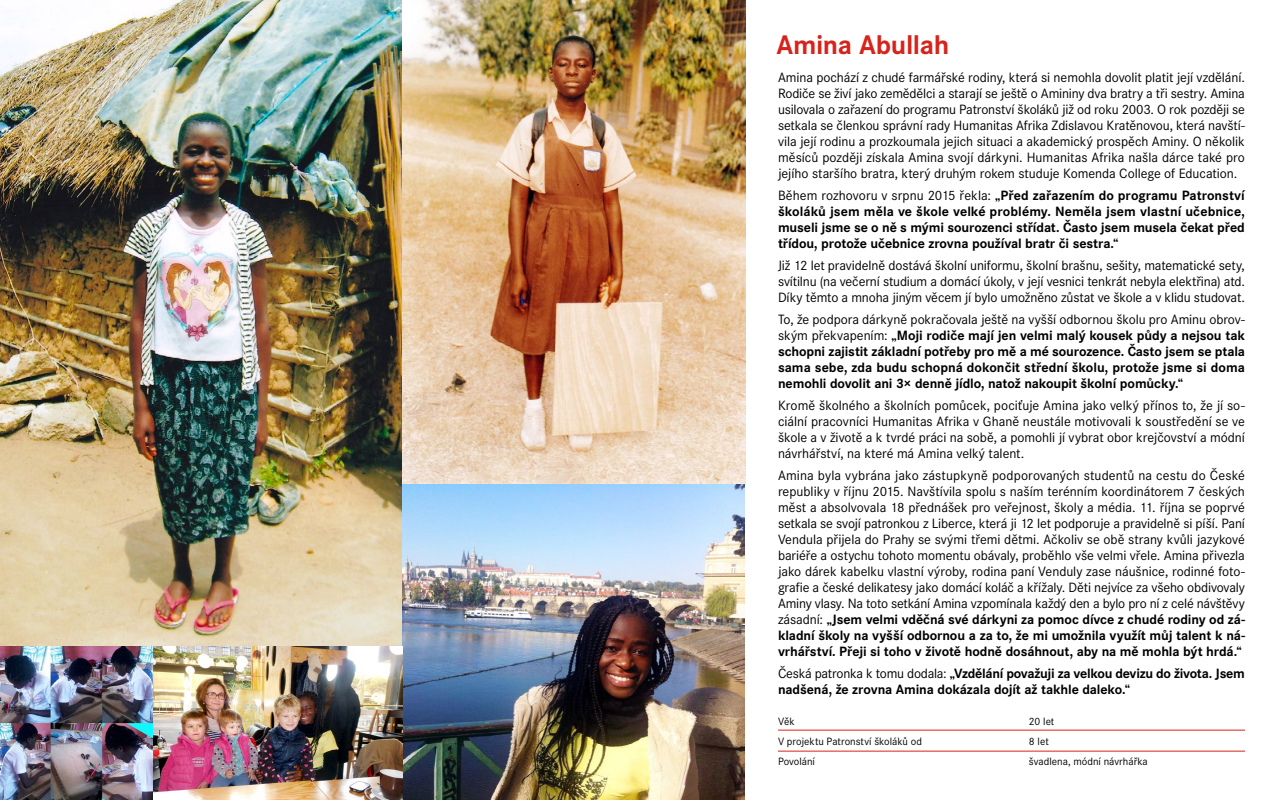
<style>
.page{position:relative;width:1280px;height:800px;background:#fff}
.page>*{position:absolute;margin:0;border:0;box-sizing:border-box;transform-origin:0 0}
.t1{font:700 28px "Corporate STOT";letter-spacing:-.015em;color:#d6241c}
.t2{font:14px/16px "Corporate STOT";letter-spacing:-.01em;color:#000;text-align:justify}
.t3{font:700 14px/16px "Corporate STOT";letter-spacing:-.01em;color:#000;text-align:justify}
.t4{font:11px "Corporate STOT";color:#000}
.s1{font-weight:400}
.s2{font-weight:700}
</style>
<div class="page">
<img style="left:0;top:0;width:402px;height:646px">
<img style="left:402px;top:0;width:343px;height:800px">
<hr style="left:778px;top:730px;width:467px;height:1px;background:#d6241c">
<hr style="left:778px;top:751px;width:467px;height:1px;background:#d6241c">
<img style="left:0;top:646px;width:402px;height:154px">
<h1 class="t1" style="left:776px;top:28px;width:174px">Amina Abullah</h1>
<p class="t2" style="left:778px;top:70px;width:469px">Amina pochází z chudé farmářské rodiny, která si nemohla dovolit platit její vzdělání.<br>Rodiče se živí jako zemědělci a starají se ještě o Amininy dva bratry a tři sestry. Amina usilovala o zařazení do programu Patronství školáků již od roku 2003. O rok později se setkala se členkou správní rady Humanitas Afrika Zdislavou Kratěnovou, která navští&shy;vila její rodinu a prozkoumala jejich situaci a akademický prospěch Aminy. O několik měsíců později získala Amina svojí dárkyni. Humanitas Afrika našla dárce také pro jejího staršího bratra, který druhým rokem studuje Komenda College of Education.</p>
<p class="t3" style="left:778px;top:188px;width:468px"><span class="s1">Během rozhovoru v srpnu 2015 řekla:</span> „Před zařazením do programu Patronství školáků jsem měla ve škole velké problémy. Neměla jsem vlastní učebnice, museli jsme se o ně s mými sourozenci střídat. Často jsem musela čekat před třídou, protože učebnice zrovna používal bratr či sestra.“</p>
<p class="t2" style="left:778px;top:258px;width:468px">Již 12 let pravidelně dostává školní uniformu, školní brašnu, sešity, matematické sety, svítilnu (na večerní studium a domácí úkoly, v její vesnici tenkrát nebyla elektřina) atd.<br>Díky těmto a mnoha jiným věcem jí bylo umožněno zůstat ve škole a v klidu studovat.</p>
<p class="t3" style="left:778px;top:312px;width:468px"><span class="s1">To, že podpora dárkyně pokračovala ještě na vyšší odbornou školu pro Aminu obrov&shy;ským překvapením:</span> „Moji rodiče mají jen velmi malý kousek půdy a nejsou tak schopni zajistit základní potřeby pro mě a mé sourozence. Často jsem se ptala sama sebe, zda budu schopná dokončit střední školu, protože jsme si doma nemohli dovolit ani 3× denně jídlo, natož nakoupit školní pomůcky.“</p>
<p class="t2" style="left:778px;top:398px;width:469px">Kromě školného a školních pomůcek, pociťuje Amina jako velký přínos to, že jí so&shy;ciální pracovníci Humanitas Afrika v Ghaně neustále motivovali k soustředění se ve škole a v životě a k tvrdé práci na sobě, a pomohli jí vybrat obor krejčovství a módní návrhářství, na které má Amina velký talent.</p>
<p class="t2" style="left:778px;top:468px;width:469px">Amina byla vybrána jako zástupkyně podporovaných studentů na cestu do České republiky v říjnu 2015. Navštívila spolu s naším terénním koordinátorem 7 českých měst a absolvovala 18 přednášek pro veřejnost, školy a média. 11. října se poprvé setkala se svojí patronkou z Liberce, která ji 12 let podporuje a pravidelně si píší. Paní Vendula přijela do Prahy se svými třemi dětmi. Ačkoliv se obě strany kvůli jazykové bariéře a ostychu tohoto momentu obávaly, proběhlo vše velmi vřele. Amina přivezla jako dárek kabelku vlastní výroby, rodina paní Venduly zase náušnice, rodinné foto&shy;grafie a české delikatesy jako domácí koláč a křížaly. Děti nejvíce za všeho obdivovaly Aminy vlasy. Na toto setkání Amina vzpomínala každý den a bylo pro ní z celé návštěvy zásadní: <span class="s2">„Jsem velmi vděčná své dárkyni za pomoc dívce z chudé rodiny od zá&shy;kladní školy na vyšší odbornou a za to, že mi umožnila využít můj talent k ná&shy;vrhářství. Přeji si toho v životě hodně dosáhnout, aby na mě mohla být hrdá.“</span></p>
<p class="t3" style="left:778px;top:666px;width:468px"><span class="s1">Česká patronka k tomu dodala:</span> „Vzdělání považuji za velkou devizu do života. Jsem nadšená, že zrovna Amina dokázala dojít až takhle daleko.“</p>
<p class="t4" style="left:778px;top:715px;width:18px">Věk</p>
<p class="t4" style="left:1029px;top:715px;width:27px">20 let</p>
<p class="t4" style="left:778px;top:735px;width:145px">V projektu Patronství školáků od</p>
<p class="t4" style="left:1029px;top:735px;width:21px">8 let</p>
<p class="t4" style="left:778px;top:755px;width:39px">Povolání</p>
<p class="t4" style="left:1029px;top:755px;width:120px">švadlena, módní návrhářka</p>
</div>
